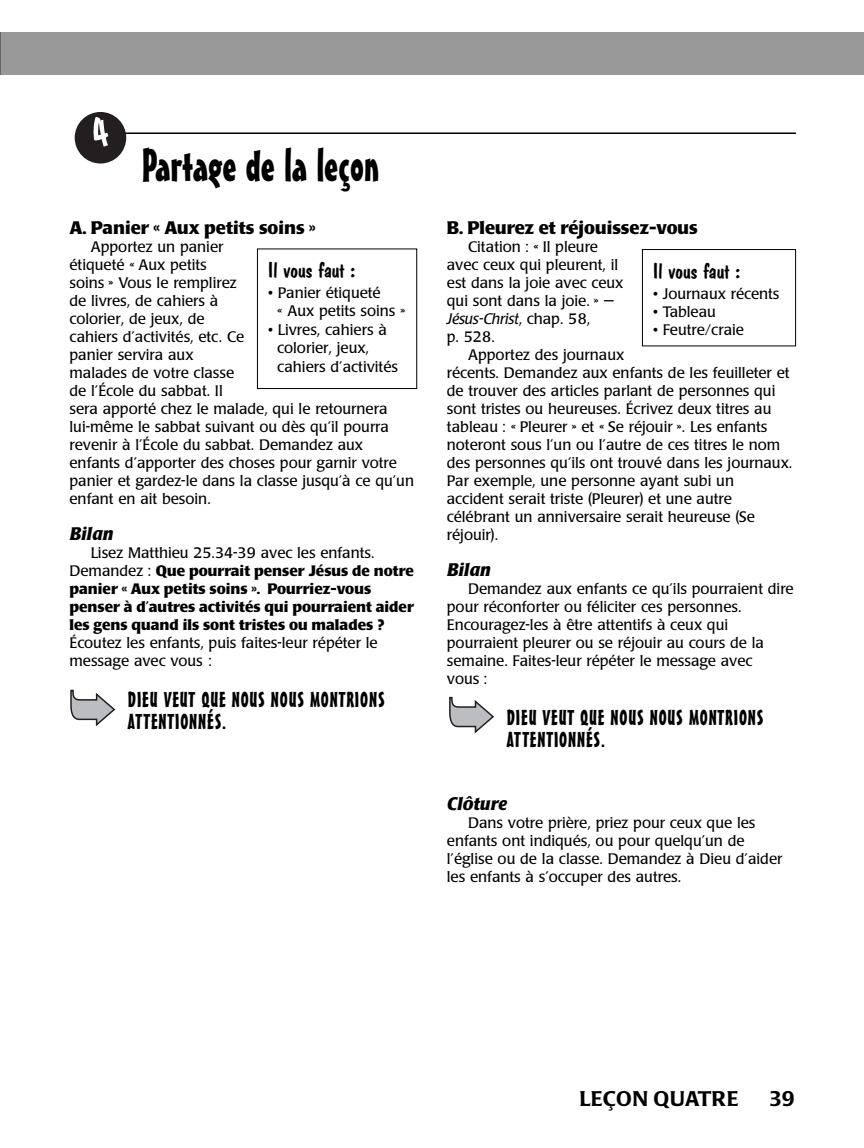
<style>
.page{position:relative;width:864px;height:1148px;background:#fff}
.page>*{position:absolute;margin:0;border:0;box-sizing:border-box;transform-origin:0 0}
.t1{font:45px "Mister Earl BT";color:#000}
.t2{font:21px/22.5px "Mister Earl BT";letter-spacing:.04em;color:#000}
.t3{font:21px "Dom Casual D";color:#000;scale:1.05 1}
.t4{font:500 21px "Poppl Laudatio";color:#000}
.t5{font:700 18px "Poppl Laudatio";color:#000}
.t6{font:italic 700 18px "Poppl Laudatio";color:#000}
.t7{font:15px/18px "Poppl Laudatio";color:#000}
.t8{font:700 15px/18px "Poppl Laudatio";color:#000}
.s1{font-weight:400}
.s2{font-style:italic}
</style>
<div class="page">
<div style="left:0;top:32px;width:864px;height:42px;background:#999"></div>
<hr style="left:124px;top:132px;width:672px;height:2px;background:#000">
<hr style="left:0;top:32px;width:1px;height:42px;background:#666">
<svg style="left:449px;top:697px;width:45px;height:36px"></svg>
<svg style="left:70px;top:689px;width:45px;height:37px"></svg>
<div style="left:257px;top:248px;width:160px;height:141px;border:1px solid #000"></div>
<div style="left:642px;top:249px;width:154px;height:97px;border:1px solid #000"></div>
<svg style="left:75px;top:112px;width:51px;height:51px"></svg>
<h1 class="t1" style="left:142px;top:148px;width:239px">Partage de la leçon</h1>
<p class="t5" style="left:70px;top:221px;width:248px">A. Panier « Aux petits soins »</p>
<p class="t7" style="left:70px;top:239px;width:346px;text-indent:21px">Apportez un panier<br>étiqueté « Aux petits<br>soins » Vous le remplirez<br>de livres, de cahiers à<br>colorier, de jeux, de<br>cahiers d’activités, etc. Ce<br>panier servira aux<br>malades de votre classe<br>de l’École du sabbat. Il<br>sera apporté chez le malade, qui le retournera lui-même le sabbat suivant ou dès qu’il pourra revenir à l’École du sabbat. Demandez aux enfants d’apporter des choses pour garnir votre panier et gardez-le dans la classe jusqu’à ce qu’un enfant en ait besoin.</p>
<p class="t6" style="left:70px;top:527px;width:46px">Bilan</p>
<p class="t8" style="left:70px;top:545px;width:346px;text-indent:21px"><span class="s1">Lisez Matthieu 25.34-39 avec les enfants.<br>Demandez :</span> Que pourrait penser Jésus de notre panier « Aux petits soins ». Pourriez-vous penser à d’autres activités qui pourraient aider les gens quand ils sont tristes ou malades ?</p>
<p class="t7" style="left:70px;top:635px;width:310px">Écoutez les enfants, puis faites-leur répéter le message avec vous :</p>
<h2 class="t2" style="left:128px;top:689px;width:258px">DIEU VEUT QUE NOUS NOUS MONTRIONS<br>ATTENTIONNÉS.</h2>
<h2 class="t3" style="left:268px;top:257px;width:84px">Il vous faut :</h2>
<p class="t7" style="left:277px;top:285px;width:130px;text-indent:-9px">• Panier étiqueté<br>« Aux petits soins »</p>
<p class="t7" style="left:277px;top:322px;width:122px;text-indent:-9px">• Livres, cahiers à colorier, jeux, cahiers d’activités</p>
<p class="t5" style="left:447px;top:221px;width:252px">B. Pleurez et réjouissez-vous</p>
<p class="t7" style="left:447px;top:239px;width:178px;text-indent:21px">Citation : « Il pleure avec ceux qui pleurent, il est dans la joie avec ceux qui sont dans la joie. » —<br><span class="s2">Jésus-Christ</span>, chap. 58,<br>p. 528.</p>
<p class="t7" style="left:447px;top:347px;width:347px;text-indent:21px">Apportez des journaux<br>récents. Demandez aux enfants de les feuilleter et de trouver des articles parlant de personnes qui sont tristes ou heureuses. Écrivez deux titres au tableau : « Pleurer » et « Se réjouir ». Les enfants noteront sous l’un ou l’autre de ces titres le nom des personnes qu’ils ont trouvé dans les journaux.<br>Par exemple, une personne ayant subi un accident serait triste (Pleurer) et une autre célébrant un anniversaire serait heureuse (Se réjouir).</p>
<p class="t6" style="left:447px;top:563px;width:46px">Bilan</p>
<p class="t7" style="left:447px;top:581px;width:348px;text-indent:21px">Demandez aux enfants ce qu’ils pourraient dire pour réconforter ou féliciter ces personnes.<br>Encouragez-les à être attentifs à ceux qui pourraient pleurer ou se réjouir au cours de la semaine. Faites-leur répéter le message avec<br>vous :</p>
<h2 class="t2" style="left:507px;top:707px;width:258px">DIEU VEUT QUE NOUS NOUS MONTRIONS<br>ATTENTIONNÉS.</h2>
<h2 class="t3" style="left:653px;top:258px;width:84px">Il vous faut :</h2>
<p class="t7" style="left:653px;top:286px;width:128px">• Journaux récents</p>
<p class="t7" style="left:653px;top:304px;width:64px">• Tableau</p>
<p class="t7" style="left:653px;top:323px;width:92px">• Feutre/craie</p>
<p class="t6" style="left:447px;top:797px;width:62px">Clôture</p>
<p class="t7" style="left:447px;top:815px;width:337px;text-indent:21px">Dans votre prière, priez pour ceux que les enfants ont indiqués, ou pour quelqu’un de l’église ou de la classe. Demandez à Dieu d’aider les enfants à s’occuper des autres.</p>
<h2 class="t4" style="left:580px;top:1090px;width:160px">LEÇON QUATRE</h2>
<h2 class="t4" style="left:769px;top:1090px;width:27px">39</h2>
</div>
